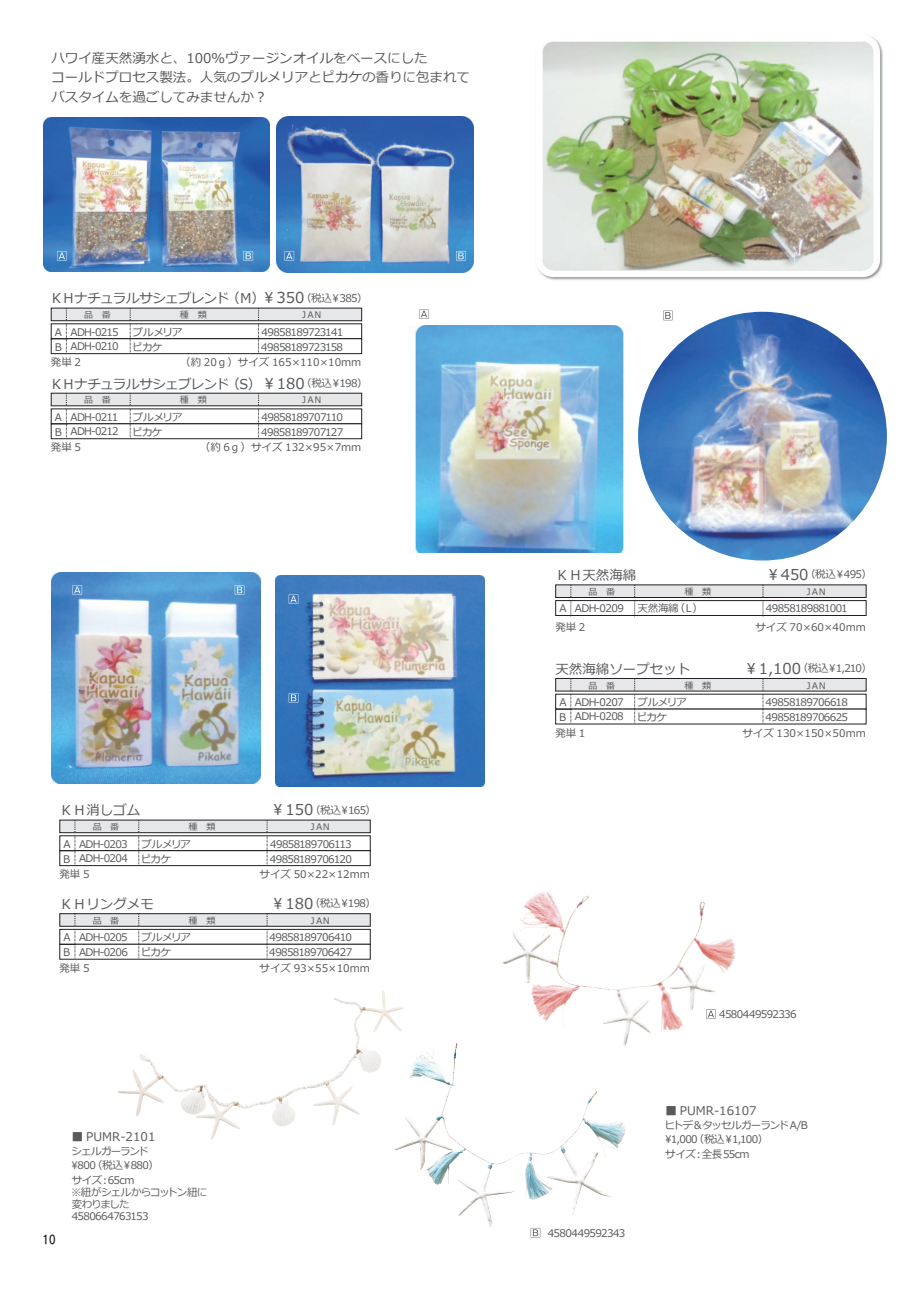
<style>
.page{position:relative;width:919px;height:1289px;background:#fff}
.page>*{position:absolute;margin:0;border:0;box-sizing:border-box;transform-origin:0 0}
.t1{font:13.5px/19.5px "Meiryo";color:#57585a}
.t2{font:13.5px "Meiryo";letter-spacing:-.045em;color:#57585a}
.t3{font:12px "Meiryo";color:#585a5c}
.t4{font:12px "HGS Gothic E";color:#231f20}
.t5{font:10.5px/14.9px "Meiryo";letter-spacing:-.06em;color:#57585a}
.t6{font:10.5px "Meiryo";color:#57585a}
.t7{font:10.5px/12px "Meiryo";letter-spacing:-.065em;color:#585a5c}
.t8{font:10.5px "Meiryo";letter-spacing:-.1em;color:#585a5c}
.t9{font:9px "Meiryo";letter-spacing:-.23em;color:#57585a}
.s1{font-size:15px}
.s2{font-family:"Hira Maru Pro N W4 90 ms RKSJ H";font-size:11.4px}
</style>
<div class="page">
<img style="left:97px;top:959px;width:306px;height:181px">
<img style="left:502px;top:891px;width:234px;height:147px">
<img style="left:380px;top:1038px;width:248px;height:196px">
<img style="left:537px;top:36px;width:346px;height:244px">
<img style="left:43px;top:117px;width:226px;height:154px">
<img style="left:276px;top:116px;width:197px;height:157px">
<img style="left:52px;top:572px;width:209px;height:211px">
<div style="left:51px;top:307px;width:311px;height:14px;background:#e6e7e9;border:1px solid #231f20"></div>
<div style="left:51px;top:338px;width:311px;height:16px;border:1px solid #231f20"></div>
<svg style="left:130px;top:308px;width:1px;height:45px"></svg>
<svg style="left:66px;top:308px;width:1px;height:45px"></svg>
<svg style="left:258px;top:308px;width:1px;height:45px"></svg>
<div style="left:51px;top:393px;width:311px;height:13px;background:#e6e7e9"></div>
<div style="left:51px;top:423px;width:311px;height:16px;border:1px solid #231f20"></div>
<svg style="left:130px;top:393px;width:1px;height:45px"></svg>
<svg style="left:66px;top:393px;width:1px;height:45px"></svg>
<svg style="left:258px;top:393px;width:1px;height:45px"></svg>
<svg style="left:57px;top:251px;width:10px;height:10px"></svg>
<svg style="left:243px;top:251px;width:10px;height:10px"></svg>
<div style="left:555px;top:600px;width:311px;height:16px;border:1px solid #231f20"></div>
<div style="left:555px;top:584px;width:311px;height:14px;background:#e6e7e9;border:1px solid #231f20"></div>
<svg style="left:634px;top:585px;width:1px;height:31px"></svg>
<svg style="left:570px;top:585px;width:1px;height:31px"></svg>
<svg style="left:762px;top:585px;width:1px;height:31px"></svg>
<div style="left:555px;top:678px;width:311px;height:13px;background:#e6e7e9;border:1px solid #231f20"></div>
<svg style="left:634px;top:678px;width:1px;height:45px"></svg>
<svg style="left:570px;top:678px;width:1px;height:45px"></svg>
<svg style="left:762px;top:678px;width:1px;height:45px"></svg>
<img style="left:415px;top:325px;width:232px;height:227px">
<svg style="left:663px;top:310px;width:9px;height:10px"></svg>
<svg style="left:419px;top:309px;width:10px;height:10px"></svg>
<img style="left:638px;top:312px;width:248px;height:248px;border-radius:124px">
<div style="left:59px;top:819px;width:312px;height:14px;background:#e6e7e9;border:1px solid #231f20"></div>
<div style="left:59px;top:850px;width:312px;height:16px;border:1px solid #231f20"></div>
<svg style="left:138px;top:820px;width:1px;height:44px"></svg>
<svg style="left:75px;top:820px;width:1px;height:44px"></svg>
<svg style="left:267px;top:820px;width:1px;height:44px"></svg>
<div style="left:59px;top:928px;width:312px;height:16px;border:1px solid #231f20"></div>
<div style="left:59px;top:913px;width:312px;height:13px;background:#e6e7e9;border:1px solid #231f20"></div>
<div style="left:59px;top:943px;width:312px;height:16px;border:1px solid #231f20"></div>
<svg style="left:138px;top:913px;width:1px;height:45px"></svg>
<svg style="left:75px;top:913px;width:1px;height:45px"></svg>
<svg style="left:267px;top:913px;width:1px;height:45px"></svg>
<svg style="left:284px;top:251px;width:10px;height:10px"></svg>
<svg style="left:235px;top:585px;width:9px;height:9px"></svg>
<svg style="left:72px;top:585px;width:10px;height:9px"></svg>
<img style="left:275px;top:575px;width:209px;height:212px">
<svg style="left:289px;top:594px;width:9px;height:10px"></svg>
<svg style="left:289px;top:693px;width:9px;height:9px"></svg>
<svg style="left:456px;top:251px;width:10px;height:10px"></svg>
<svg style="left:706px;top:1009px;width:9px;height:9px"></svg>
<svg style="left:530px;top:1227px;width:10px;height:10px"></svg>
<p class="t1" style="left:51px;top:49px;width:420px">ハワイ産天然湧水と、100％ヴァージンオイルをベースにした<br>コールドプロセス製法。人気のプルメリアとピカケの香りに包まれてバスタイムを過ごしてみませんか︖</p>
<p class="t2" style="left:50px;top:289px;width:217px">ＫＨナチュラルサシェブレンド（Ｍ）</p>
<p class="t5" style="left:261px;top:291px;width:107px"><span class="s1">￥350</span>（税込￥385）</p>
<p class="t5" style="left:53px;top:325px;width:12px">Ａ<br>Ｂ</p>
<p class="t9" style="left:84px;top:309px;width:28px">品　番</p>
<p class="t9" style="left:180px;top:309px;width:28px">種　類</p>
<p class="t9" style="left:299px;top:309px;width:24px">ＪＡＮ</p>
<p class="t5" style="left:70px;top:325px;width:50px;line-height:14.2px">ADH-0215<br>ADH-0210</p>
<p class="t5" style="left:132px;top:325px;width:51px">プルメリアピカケ</p>
<p class="t5" style="left:261px;top:325px;width:83px">49858189723141<br>49858189723158</p>
<p class="t5" style="left:51px;top:355px;width:32px">発単 2</p>
<p class="t6" style="left:180px;top:355px;width:182px">（約 20ｇ）サイズ 165×110×10mm</p>
<p class="t2" style="left:50px;top:374px;width:213px">ＫＨナチュラルサシェブレンド（S）</p>
<p class="t5" style="left:262px;top:376px;width:107px"><span class="s1">￥180</span>（税込￥198）</p>
<p class="t5" style="left:53px;top:410px;width:12px">Ａ<br>Ｂ</p>
<p class="t9" style="left:84px;top:394px;width:28px">品　番</p>
<p class="t9" style="left:180px;top:394px;width:28px">種　類</p>
<p class="t9" style="left:299px;top:394px;width:24px">ＪＡＮ</p>
<p class="t5" style="left:70px;top:410px;width:50px;line-height:14.2px">ADH-0211<br>ADH-0212</p>
<p class="t5" style="left:132px;top:410px;width:51px">プルメリアピカケ</p>
<p class="t5" style="left:261px;top:410px;width:84px">49858189707110<br>49858189707127</p>
<p class="t5" style="left:51px;top:440px;width:32px">発単 5</p>
<p class="t6" style="left:200px;top:440px;width:163px">（約 6ｇ）サイズ 132×95×7mm</p>
<p class="t1" style="left:59px;top:801px;width:82px">ＫＨ消しゴム</p>
<p class="t5" style="left:270px;top:803px;width:107px"><span class="s1">￥150</span>（税込￥165）</p>
<p class="t5" style="left:62px;top:837px;width:12px">Ａ<br>Ｂ</p>
<p class="t9" style="left:93px;top:820px;width:28px">品　番</p>
<p class="t9" style="left:188px;top:820px;width:28px">種　類</p>
<p class="t9" style="left:308px;top:820px;width:24px">ＪＡＮ</p>
<p class="t5" style="left:79px;top:837px;width:50px;line-height:14.2px">ADH-0203<br>ADH-0204</p>
<p class="t5" style="left:141px;top:837px;width:51px">プルメリアピカケ</p>
<p class="t5" style="left:270px;top:837px;width:84px">49858189706113<br>49858189706120</p>
<p class="t5" style="left:59px;top:867px;width:32px">発単 5</p>
<p class="t1" style="left:59px;top:895px;width:96px">ＫＨリングメモ</p>
<p class="t6" style="left:259px;top:867px;width:112px">サイズ 50×22×12mm</p>
<p class="t5" style="left:270px;top:896px;width:107px"><span class="s1">￥180</span>（税込￥198）</p>
<p class="t5" style="left:62px;top:930px;width:12px">Ａ<br>Ｂ</p>
<p class="t9" style="left:93px;top:914px;width:28px">品　番</p>
<p class="t9" style="left:188px;top:914px;width:28px">種　類</p>
<p class="t9" style="left:308px;top:914px;width:24px">ＪＡＮ</p>
<p class="t5" style="left:79px;top:930px;width:50px;line-height:14.2px">ADH-0205<br>ADH-0206</p>
<p class="t5" style="left:141px;top:930px;width:51px">プルメリアピカケ</p>
<p class="t5" style="left:269px;top:930px;width:84px">49858189706410<br>49858189706427</p>
<p class="t5" style="left:59px;top:961px;width:32px">発単 5</p>
<p class="t6" style="left:259px;top:960px;width:112px">サイズ 93×55×10mm</p>
<p class="t4" style="left:43px;top:1233px;width:15px">10</p>
<p class="t3" style="left:72px;top:1127px;width:85px"><span class="s2">■</span> PUMR-2101</p>
<p class="t8" style="left:71px;top:1143px;width:79px">シェルガーランド</p>
<p class="t5" style="left:72px;top:1158px;width:89px">¥800（税込￥880）</p>
<p class="t7" style="left:71px;top:1174px;width:138px">サイズ︓65cm<br>※紐がシェルからコットン紐に変わりました<br>4580664763153</p>
<p class="t1" style="left:555px;top:566px;width:82px">ＫＨ天然海綿</p>
<p class="t5" style="left:765px;top:568px;width:108px"><span class="s1">￥450</span>（税込￥495）</p>
<p class="t5" style="left:557px;top:602px;width:12px">Ａ</p>
<p class="t9" style="left:588px;top:585px;width:28px">品　番</p>
<p class="t9" style="left:684px;top:585px;width:28px">種　類</p>
<p class="t9" style="left:804px;top:585px;width:24px">ＪＡＮ</p>
<p class="t5" style="left:575px;top:602px;width:50px">ADH-0209</p>
<p class="t5" style="left:637px;top:602px;width:67px">天然海綿（Ｌ）</p>
<p class="t5" style="left:765px;top:602px;width:83px">49858189881001</p>
<p class="t5" style="left:555px;top:620px;width:32px">発単 2</p>
<p class="t1" style="left:555px;top:660px;width:136px">天然海綿ソープセット</p>
<p class="t6" style="left:755px;top:620px;width:112px">サイズ 70×60×40mm</p>
<p class="t5" style="left:743px;top:661px;width:130px"><span class="s1">￥1,100</span>（税込￥1,210）</p>
<p class="t5" style="left:557px;top:695px;width:12px">Ａ<br>Ｂ</p>
<p class="t9" style="left:588px;top:679px;width:28px">品　番</p>
<p class="t9" style="left:684px;top:679px;width:28px">種　類</p>
<p class="t9" style="left:804px;top:679px;width:24px">ＪＡＮ</p>
<p class="t5" style="left:575px;top:695px;width:50px;line-height:14.2px">ADH-0207<br>ADH-0208</p>
<p class="t5" style="left:636px;top:695px;width:51px">プルメリアピカケ</p>
<p class="t5" style="left:765px;top:695px;width:84px">49858189706618<br>49858189706625</p>
<p class="t5" style="left:555px;top:726px;width:32px">発単 1</p>
<p class="t6" style="left:742px;top:725px;width:125px">サイズ 130×150×50mm</p>
<p class="t5" style="left:547px;top:1226px;width:79px">4580449592343</p>
<p class="t5" style="left:719px;top:1007px;width:79px">4580449592336</p>
<p class="t3" style="left:665px;top:1101px;width:93px"><span class="s2">■</span> PUMR-16107</p>
<p class="t8" style="left:664px;top:1117px;width:145px">ヒトデ＆タッセルガーランド A/B</p>
<p class="t5" style="left:665px;top:1132px;width:105px">¥1,000（税込￥1,100）</p>
<p class="t7" style="left:665px;top:1148px;width:86px">サイズ︓全長55cm</p>
</div>
